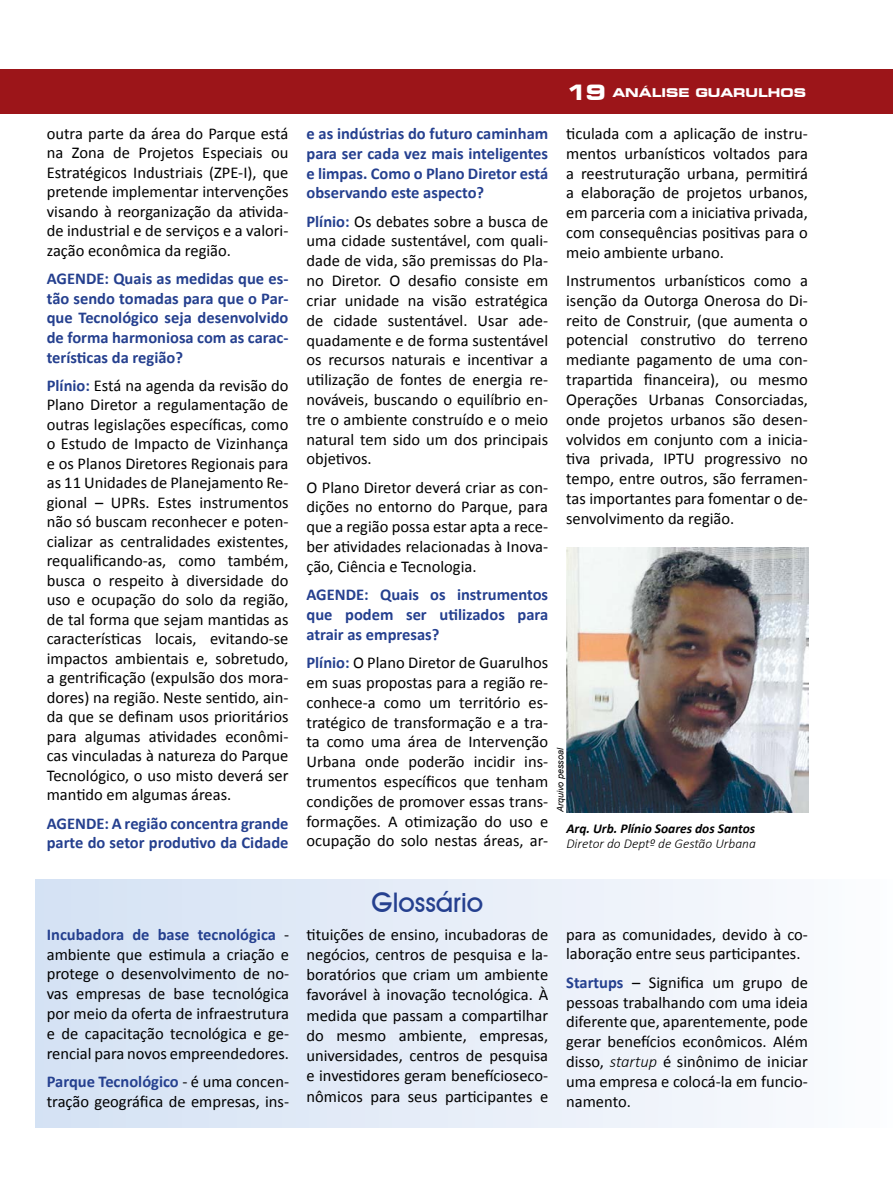
<style>
.page{position:relative;width:893px;height:1191px;background:#fff}
.page>*{position:absolute;margin:0;border:0;box-sizing:border-box;transform-origin:0 0}
.t1{font:500 27px "Avant Garde IT Cby BT";color:#25408f}
.t2{font:16.5px/19.8px "Calibri";color:#000;text-align:justify}
.t3{font:700 16.5px/19.8px "Calibri";color:#25408f;text-align:justify}
.t4{font:italic 700 13.5px "Calibri";color:#000}
.t5{font:italic 300 13.5px "Calibri";color:#000}
.t6{font:700 expanded 12px "Square 721 BT";color:#fff}
.t7{font:italic 9px "Arial";color:#000}
.s1{font-weight:700;color:#25408f}
.s2{font-size:21px}
.s3{font-weight:300;font-style:italic}
</style>
<div class="page">
<div style="left:0;top:69px;width:893px;height:44px;background:#9c1519"></div>
<div style="left:36px;top:880px;width:857px;height:247px;background:linear-gradient(to right,#d4e1f3,#fbfcfe)"></div>
<img style="left:566px;top:548px;width:242px;height:264px">
<p class="t2" style="left:47px;top:124px;width:243px">outra parte da área do Parque está na Zona de Projetos Especiais ou Estratégicos Industriais (ZPE-I), que pretende implementar intervenções visando à reorganização da ativida&shy;de industrial e de serviços e a valori&shy;zação econômica da região.</p>
<p class="t3" style="left:47px;top:269px;width:243px">AGENDE: Quais as medidas que es&shy;tão sendo tomadas para que o Par&shy;que Tecnológico seja desenvolvido de forma harmoniosa com as carac&shy;terísticas da região?</p>
<p class="t2" style="left:47px;top:375px;width:243px"><span class="s1">Plínio:</span> Está na agenda da revisão do Plano Diretor a regulamentação de outras legislações específicas, como o Estudo de Impacto de Vizinhança e os Planos Diretores Regionais para as 11 Unidades de Planejamento Re&shy;gional – UPRs. Estes instrumentos não só buscam reconhecer e poten&shy;cializar as centralidades existentes, requalificando-as, como também, busca o respeito à diversidade do uso e ocupação do solo da região, de tal forma que sejam mantidas as características locais, evitando-se impactos ambientais e, sobretudo, a gentrificação (expulsão dos mora&shy;dores) na região. Neste sentido, ain&shy;da que se definam usos prioritários para algumas atividades econômi&shy;cas vinculadas à natureza do Parque Tecnológico, o uso misto deverá ser mantido em algumas áreas.</p>
<p class="t3" style="left:47px;top:813px;width:243px">AGENDE: A região concentra grande parte do setor produtivo da Cidade</p>
<p class="t2" style="left:47px;top:924px;width:244px"><span class="s1">Incubadora de base tecnológica</span> - ambiente que estimula a criação e protege o desenvolvimento de no&shy;vas empresas de base tecnológica por meio da oferta de infraestrutura e de capacitação tecnológica e ge&shy;rencial para novos empreendedores.</p>
<p class="t2" style="left:47px;top:1071px;width:244px"><span class="s1">Parque Tecnológico</span> - é uma concen&shy;tração geográfica de empresas, ins-</p>
<p class="t6" style="left:566px;top:85px;width:241px"><span class="s2">19</span> ANÁLISE GUARULHOS</p>
<p class="t3" style="left:306px;top:123px;width:243px">e as indústrias do futuro caminham para ser cada vez mais inteligentes e limpas. Como o Plano Diretor está observando este aspecto?</p>
<p class="t2" style="left:306px;top:211px;width:243px"><span class="s1">Plínio:</span> Os debates sobre a busca de uma cidade sustentável, com quali&shy;dade de vida, são premissas do Pla&shy;no Diretor. O desafio consiste em criar unidade na visão estratégica de cidade sustentável. Usar ade&shy;quadamente e de forma sustentável os recursos naturais e incentivar a utilização de fontes de energia re&shy;nováveis, buscando o equilíbrio en&shy;tre o ambiente construído e o meio natural tem sido um dos principais objetivos.</p>
<p class="t2" style="left:306px;top:477px;width:243px">O Plano Diretor deverá criar as con&shy;dições no entorno do Parque, para que a região possa estar apta a rece&shy;ber atividades relacionadas à Inova&shy;ção, Ciência e Tecnologia.</p>
<p class="t3" style="left:306px;top:585px;width:243px">AGENDE: Quais os instrumentos que podem ser utilizados para atrair as empresas?</p>
<p class="t2" style="left:306px;top:653px;width:243px"><span class="s1">Plínio:</span> O Plano Diretor de Guarulhos em suas propostas para a região re&shy;conhece-a como um território es&shy;tratégico de transformação e a tra&shy;ta como uma área de Intervenção Urbana onde poderão incidir ins&shy;trumentos específicos que tenham condições de promover essas trans&shy;formações. A otimização do uso e ocupação do solo nestas áreas, ar-</p>
<p class="t2" style="left:566px;top:124px;width:243px">ticulada com a aplicação de instru&shy;mentos urbanísticos voltados para a reestruturação urbana, permitirá a elaboração de projetos urbanos, em parceria com a iniciativa privada, com consequências positivas para o meio ambiente urbano.</p>
<p class="t2" style="left:566px;top:271px;width:243px">Instrumentos urbanísticos como a isenção da Outorga Onerosa do Di&shy;reito de Construir, (que aumenta o potencial construtivo do terreno mediante pagamento de uma con&shy;trapartida financeira), ou mesmo Operações Urbanas Consorciadas, onde projetos urbanos são desen&shy;volvidos em conjunto com a inicia&shy;tiva privada, IPTU progressivo no tempo, entre outros, são ferramen&shy;tas importantes para fomentar o de&shy;senvolvimento da região.</p>
<p class="t7" style="left:555px;top:812px;width:66px;rotate:-90deg">Arquivo pessoal</p>
<p class="t4" style="left:566px;top:819px;width:190px">Arq. Urb. Plínio Soares dos Santos</p>
<p class="t5" style="left:566px;top:835px;width:191px">Diretor do Deptº de Gestão Urbana</p>
<h1 class="t1" style="left:372px;top:886px;width:113px">Glossário</h1>
<p class="t2" style="left:306px;top:924px;width:243px;line-height:20.2px">tituições de ensino, incubadoras de negócios, centros de pesquisa e la&shy;boratórios que criam um ambiente favorável à inovação tecnológica. À medida que passam a compartilhar do mesmo ambiente, empresas, universidades, centros de pesquisa e investidores geram benefícioseco&shy;nômicos para seus participantes e</p>
<p class="t2" style="left:566px;top:924px;width:243px">para as comunidades, devido à co&shy;laboração entre seus participantes.</p>
<p class="t2" style="left:566px;top:972px;width:243px"><span class="s1">Startups</span> – Significa um grupo de pessoas trabalhando com uma ideia diferente que, aparentemente, pode gerar benefícios econômicos. Além disso, <span class="s3">startup</span> é sinônimo de iniciar uma empresa e colocá-la em funcio&shy;namento.</p>
</div>
